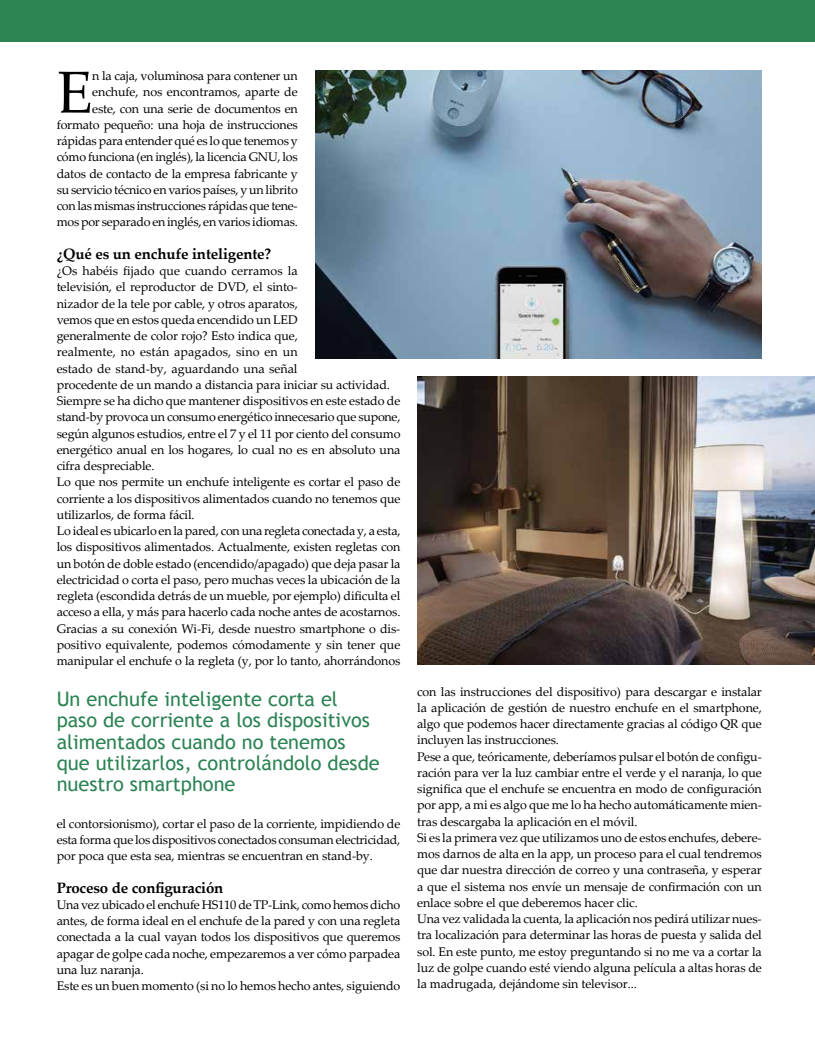
<style>
.page{position:relative;width:815px;height:1063px;background:#fff}
.page>*{position:absolute;margin:0;border:0;box-sizing:border-box;transform-origin:0 0}
.t1{font:59.12px "Palatino Linotype";color:#000}
.t2{font:20px/21.2px "Trebuchet MS";color:#2c8354}
.t3{font:700 15px "Palatino Linotype";letter-spacing:-.01em;color:#000}
.t4{font:12.5px/16.2px "Palatino Linotype";letter-spacing:-.01em;color:#000}
</style>
<div class="page">
<div style="left:0;top:0;width:815px;height:41px;background:#2c8354"></div>
<img style="left:315px;top:71px;width:447px;height:288px">
<img style="left:417px;top:377px;width:398px;height:288px">
<h1 class="t1" style="left:57px;top:50px;width:38px">E</h1>
<p class="t4" style="left:57px;top:67px;width:243px;text-align:right">n la caja, voluminosa para contener un enchufe, nos encontramos, aparte de<br>este, con una serie de documentos en formato pequeño: una hoja de instrucciones rápidas para entender qué es lo que tenemos y cómo funciona (en inglés), la licencia GNU, los datos de contacto de la empresa fabricante y su servicio técnico en varios países, y un librito con las mismas instrucciones rápidas que tene&shy;mos por separado en inglés, en varios idiomas.</p>
<p class="t3" style="left:57px;top:243px;width:216px">¿Qué es un enchufe inteligente?</p>
<p class="t4" style="left:57px;top:262px;width:345px">¿Os habéis fijado que cuando cerramos la<br>televisión, el reproductor de DVD, el sinto-<br>nizador de la tele por cable, y otros aparatos,<br>vemos que en estos queda encendido un LED<br>generalmente de color rojo? Esto indica que,<br>realmente, no están apagados, sino en un<br>estado de stand-by, aguardando una señal<br>procedente de un mando a distancia para iniciar su actividad.<br>Siempre se ha dicho que mantener dispositivos en este estado de stand-by provoca un consumo energético innecesario que supone, según algunos estudios, entre el 7 y el 11 por ciento del consumo energético anual en los hogares, lo cual no es en absoluto una cifra despreciable.<br>Lo que nos permite un enchufe inteligente es cortar el paso de corriente a los dispositivos alimentados cuando no tenemos que utilizarlos, de forma fácil.<br>Lo ideal es ubicarlo en la pared, con una regleta conectada y, a esta, los dispositivos alimentados. Actualmente, existen regletas con un botón de doble estado (encendido/apagado) que deja pasar la electricidad o corta el paso, pero muchas veces la ubicación de la regleta (escondida detrás de un mueble, por ejemplo) dificulta el acceso a ella, y más para hacerlo cada noche antes de acostarnos.<br>Gracias a su conexión Wi-Fi, desde nuestro smartphone o dis&shy;positivo equivalente, podemos cómodamente y sin tener que manipular el enchufe o la regleta (y, por lo tanto, ahorrándonos</p>
<h2 class="t2" style="left:57px;top:689px;width:325px">Un enchufe inteligente corta el paso de corriente a los dispositivos alimentados cuando no tenemos que utilizarlos, controlándolo desde nuestro smartphone</h2>
<p class="t4" style="left:57px;top:815px;width:345px;text-align:justify">el contorsionismo), cortar el paso de la corriente, impidiendo de esta forma que los dispositivos conectados consuman electricidad, por poca que esta sea, mientras se encuentran en stand-by.</p>
<p class="t3" style="left:57px;top:877px;width:168px">Proceso de configuración</p>
<p class="t4" style="left:57px;top:896px;width:345px">Una vez ubicado el enchufe HS110 de TP-Link, como hemos dicho antes, de forma ideal en el enchufe de la pared y con una regleta conectada a la cual vayan todos los dispositivos que queremos apagar de golpe cada noche, empezaremos a ver cómo parpadea una luz naranja.<br>Este es un buen momento (si no lo hemos hecho antes, siguiendo</p>
<p class="t4" style="left:417px;top:683px;width:346px">con las instrucciones del dispositivo) para descargar e instalar la aplicación de gestión de nuestro enchufe en el smartphone, algo que podemos hacer directamente gracias al código QR que incluyen las instrucciones.<br>Pese a que, teóricamente, deberíamos pulsar el botón de configu&shy;ración para ver la luz cambiar entre el verde y el naranja, lo que significa que el enchufe se encuentra en modo de configuración por app, a mi es algo que me lo ha hecho automáticamente mien&shy;tras descargaba la aplicación en el móvil.<br>Si es la primera vez que utilizamos uno de estos enchufes, debere&shy;mos darnos de alta en la app, un proceso para el cual tendremos que dar nuestra dirección de correo y una contraseña, y esperar a que el sistema nos envíe un mensaje de confirmación con un enlace sobre el que deberemos hacer clic.<br>Una vez validada la cuenta, la aplicación nos pedirá utilizar nues&shy;tra localización para determinar las horas de puesta y salida del sol. En este punto, me estoy preguntando si no me va a cortar la luz de golpe cuando esté viendo alguna película a altas horas de la madrugada, dejándome sin televisor...</p>
</div>
